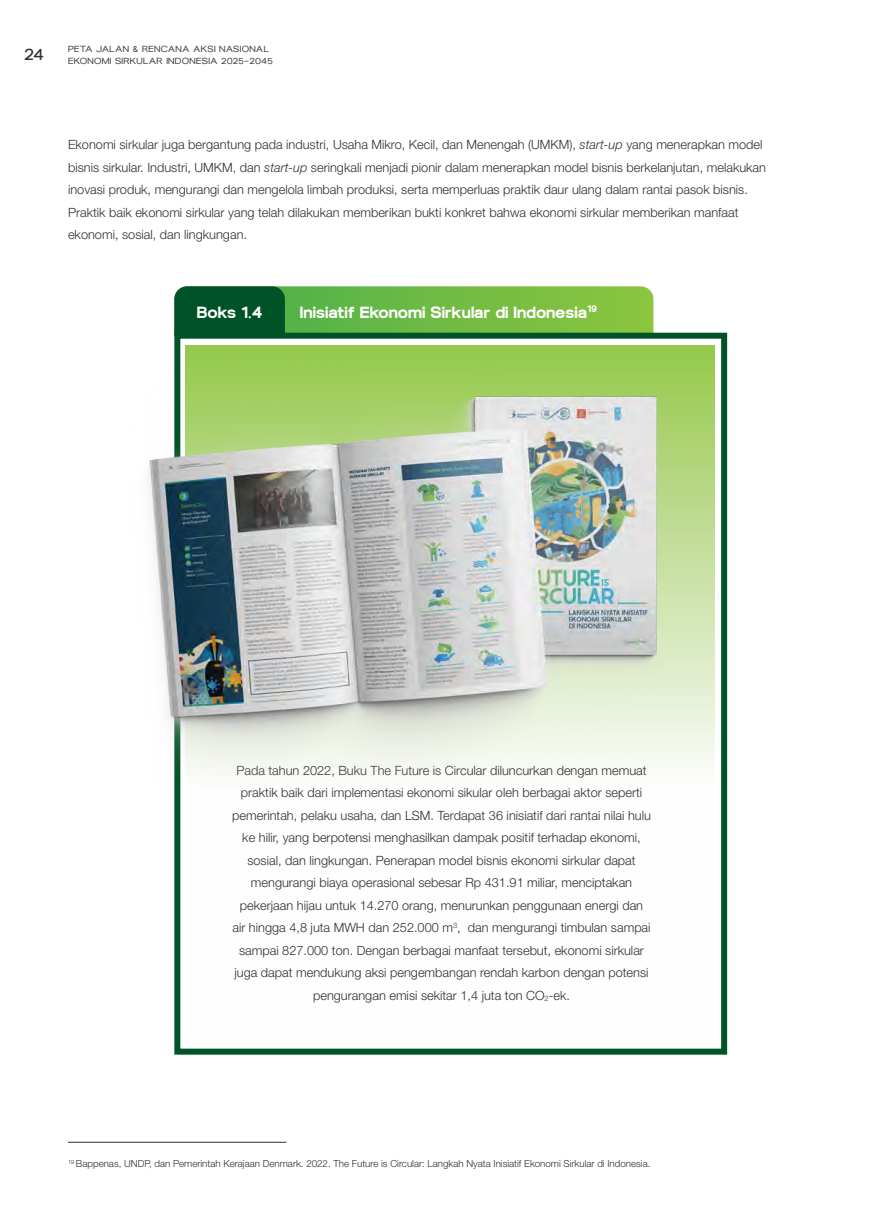
<style>
.page{position:relative;width:893px;height:1212px;background:#fff}
.page>*{position:absolute;margin:0;border:0;box-sizing:border-box;transform-origin:0 0}
.t1{font:700 16.5px "Blauer Nue";color:#fff}
.t2{font:16.5px "Blauer Nue";color:#312f30}
.t3{font:300 12.75px/22.5px "Helvetica Neue LT Std";color:#312f30}
.t4{font:300 9.75px "Helvetica Neue LT Std";color:#312f30}
.t5{font:300 9px/12px "Blauer Nue";letter-spacing:.03em;color:#3e3e3f}
.s1{font-style:italic}
</style>
<div class="page">
<hr style="left:68px;top:1142px;width:218px;height:1px;background:#312f30">
<svg style="left:174px;top:286px;width:479px;height:47px;background:#58a43e"></svg>
<div style="left:174px;top:333px;width:553px;height:721px;border:6px solid #005327"></div>
<svg style="left:185px;top:345px;width:529px;height:423px;background:#a4d066"></svg>
<img style="left:149px;top:364px;width:555px;height:425px">
<p class="t2" style="left:24px;top:44px;width:22px">24</p>
<p class="t5" style="left:68px;top:43px;width:206px">PETA JALAN &amp; RENCANA AKSI NASIONAL<br>EKONOMI SIRKULAR INDONESIA 2025–2045</p>
<p class="t3" style="left:68px;top:133px;width:699px">Ekonomi sirkular juga bergantung pada industri, Usaha Mikro, Kecil, dan Menengah (UMKM), <span class="s1">start-up</span> yang menerapkan model bisnis sirkular. Industri, UMKM, dan <span class="s1">start-up</span> seringkali menjadi pionir dalam menerapkan model bisnis berkelanjutan, melakukan inovasi produk, mengurangi dan mengelola limbah produksi, serta memperluas praktik daur ulang dalam rantai pasok bisnis.<br>Praktik baik ekonomi sirkular yang telah dilakukan memberikan bukti konkret bahwa ekonomi sirkular memberikan manfaat ekonomi, sosial, dan lingkungan.</p>
<p class="t1" style="left:197px;top:302px;width:67px">Boks 1.4</p>
<p class="t1" style="left:300px;top:302px;width:299px">Inisiatif Ekonomi Sirkular di Indonesia<sup>19</sup></p>
<p class="t3" style="left:232px;top:758px;width:420px;text-align:center">Pada tahun 2022, Buku The Future is Circular diluncurkan dengan memuat praktik baik dari implementasi ekonomi sikular oleh berbagai aktor seperti pemerintah, pelaku usaha, dan LSM. Terdapat 36 inisiatif dari rantai nilai hulu ke hilir, yang berpotensi menghasilkan dampak positif terhadap ekonomi, sosial, dan lingkungan. Penerapan model bisnis ekonomi sirkular dapat mengurangi biaya operasional sebesar Rp 431.91 miliar, menciptakan pekerjaan hijau untuk 14.270 orang, menurunkan penggunaan energi dan air hingga 4,8 juta MWH dan 252.000 m<sup>3</sup>, dan mengurangi timbulan sampai sampai 827.000 ton. Dengan berbagai manfaat tersebut, ekonomi sirkular juga dapat mendukung aksi pengembangan rendah karbon dengan potensi pengurangan emisi sekitar 1,4 juta ton CO<sub>2</sub>-ek.</p>
<p class="t4" style="left:68px;top:1158px;width:584px"><sup>19</sup> Bappenas, UNDP, dan Pemerintah Kerajaan Denmark. 2022. The Future is Circular: Langkah Nyata Inisiatif Ekonomi Sirkular di Indonesia.</p>
</div>
